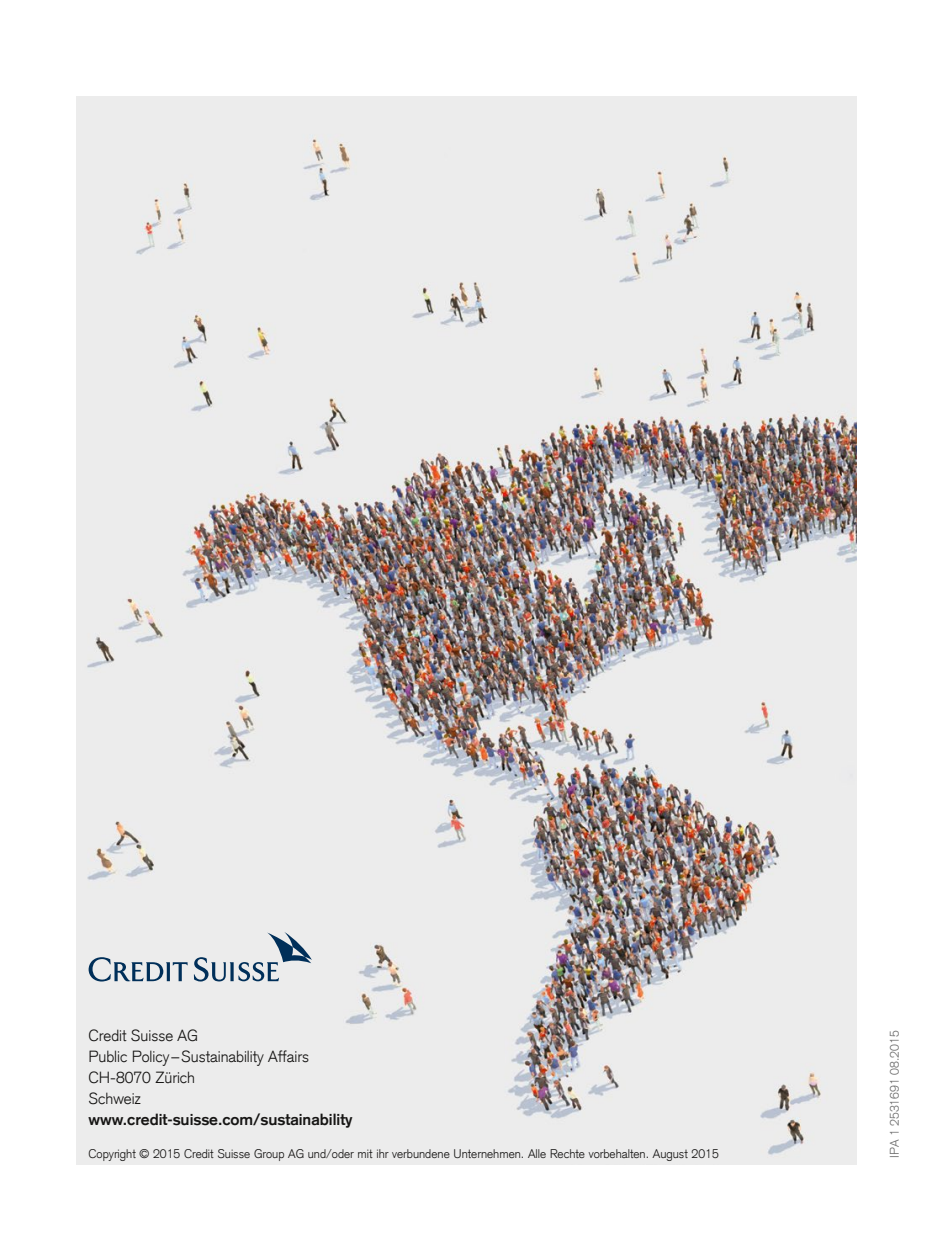
<style>
.page{position:relative;width:933px;height:1241px;background:#fff}
.page>*{position:absolute;margin:0;border:0;box-sizing:border-box;transform-origin:0 0}
.t1{font:300 15.75px/21px "Credit Suisse Type";color:#181716}
.t2{font:700 15.75px "Credit Suisse Type";color:#181716}
.t3{font:300 12.25px "Credit Suisse Type";color:#181716}
.t4{font:300 12.25px "Credit Suisse Type";color:#6e6e6e}
</style>
<div class="page">
<img style="left:77px;top:96px;width:779px;height:1067px">
<p class="t1" style="left:89px;top:1025px;width:222px">Credit Suisse AG<br>Public Policy–Sustainability Affairs<br>CH-8070 Zürich<br>Schweiz</p>
<p class="t2" style="left:89px;top:1110px;width:265px">www.credit-suisse.com/sustainability</p>
<p class="t3" style="left:89px;top:1145px;width:631px">Copyright © 2015 Credit Suisse Group AG und/oder mit ihr verbundene Unternehmen. Alle Rechte vorbehalten. August 2015</p>
<p class="t4" style="left:887px;top:1157px;width:128px;rotate:-90deg">IPA 1 2531691 08.2015</p>
</div>
